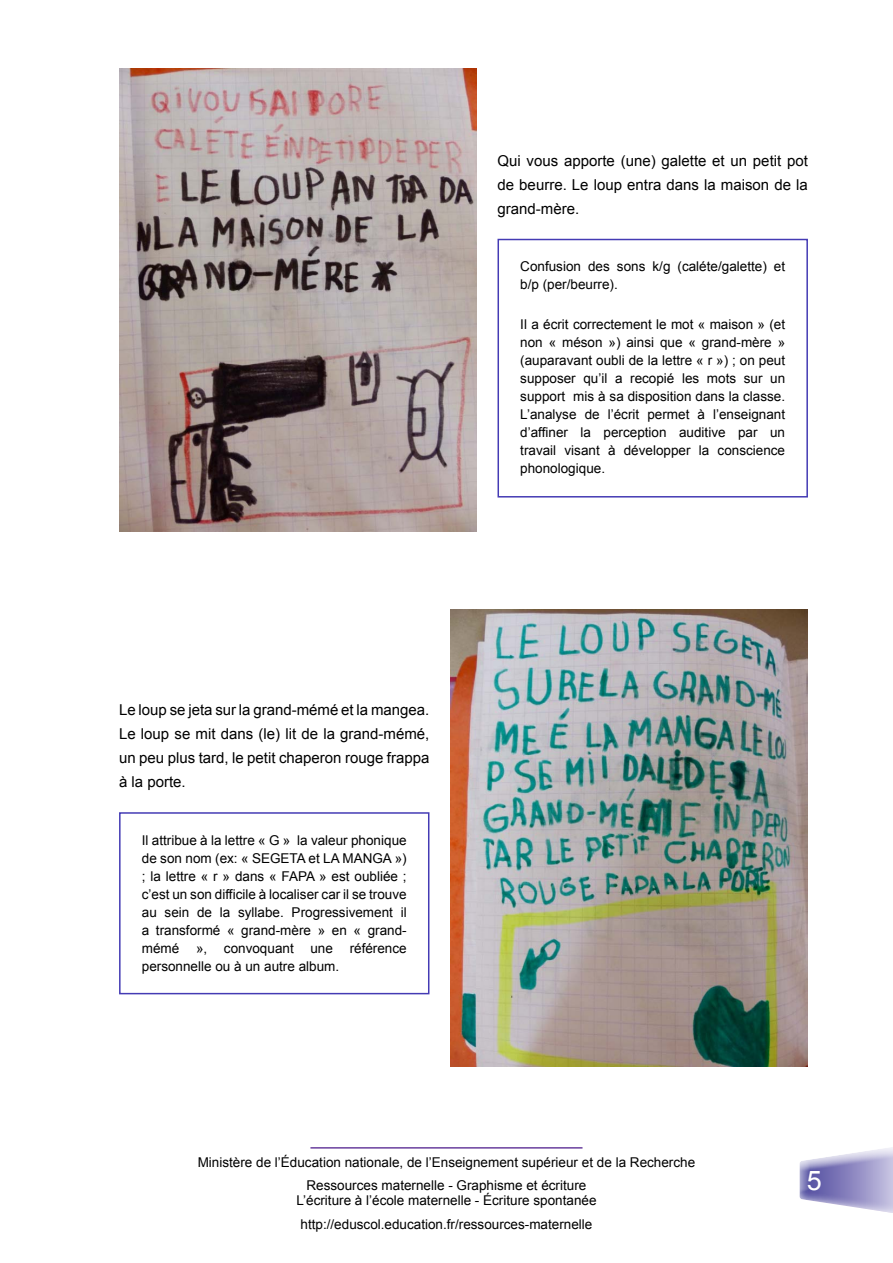
<style>
.page{position:relative;width:893px;height:1263px;background:#fff}
.page>*{position:absolute;margin:0;border:0;box-sizing:border-box;transform-origin:0 0}
.t1{font:27px "Arial";color:#fff}
.t2{font:15px/24px "Arial";color:#000;text-align:justify}
.t3{font:13.5px/18px "Arial";color:#000;text-align:center}
</style>
<div class="page">
<div style="left:791px;top:1144px;width:102px;height:73px;background:#6a3f9d;opacity:.75"></div>
<hr style="left:310px;top:1147px;width:272px;height:1px;background:#6a3f9d">
<img style="left:119px;top:68px;width:357px;height:464px">
<div style="left:497px;top:239px;width:311px;height:258px;border:2px solid #443bb4"></div>
<img style="left:451px;top:609px;width:357px;height:457px">
<div style="left:119px;top:812px;width:310px;height:182px;border:2px solid #443bb4"></div>
<p class="t2" style="left:497px;top:149px;width:312px">Qui vous apporte (une) galette et un petit pot de beurre. Le loup entra dans la maison de la grand-mère.</p>
<p class="t3" style="left:520px;top:258px;width:266px;text-align:left">Confusion des sons k/g (caléte/galette) et b/p (per/beurre).</p>
<p class="t3" style="left:520px;top:315px;width:266px;text-align:justify">Il a écrit correctement le mot « maison » (et non « méson ») ainsi que « grand-mère » (auparavant oubli de la lettre « r ») ; on peut supposer qu’il a recopié les mots sur un support mis à sa disposition dans la classe.<br>L’analyse de l’écrit permet à l’enseignant d’affiner la perception auditive par un travail visant à développer la conscience phonologique.</p>
<p class="t2" style="left:119px;top:698px;width:312px">Le loup se jeta sur la grand-mémé et la mangea.<br>Le loup se mit dans (le) lit de la grand-mémé, un peu plus tard, le petit chaperon rouge frappa à la porte.</p>
<p class="t3" style="left:142px;top:831px;width:266px;text-align:justify">Il attribue à la lettre « G » la valeur phonique de son nom (ex: « SEGETA et LA MANGA ») ; la lettre « r » dans « FAPA » est oubliée ; c’est un son difficile à localiser car il se trouve au sein de la syllabe. Progressivement il a transformé « grand-mère » en « grand&shy;mémé », convoquant une référence personnelle ou à un autre album.</p>
<p class="t3" style="left:198px;top:1150px;width:499px;line-height:23.5px">Ministère de l’Éducation nationale, de l’Enseignement supérieur et de la Recherche<br>Ressources maternelle - Graphisme et écriture</p>
<p class="t3" style="left:296px;top:1189px;width:302px;line-height:23.5px">L’écriture à l’école maternelle - Écriture spontanée http://eduscol.education.fr/ressources-maternelle</p>
<h1 class="t1" style="left:807px;top:1162px;width:17px">5</h1>
</div>
